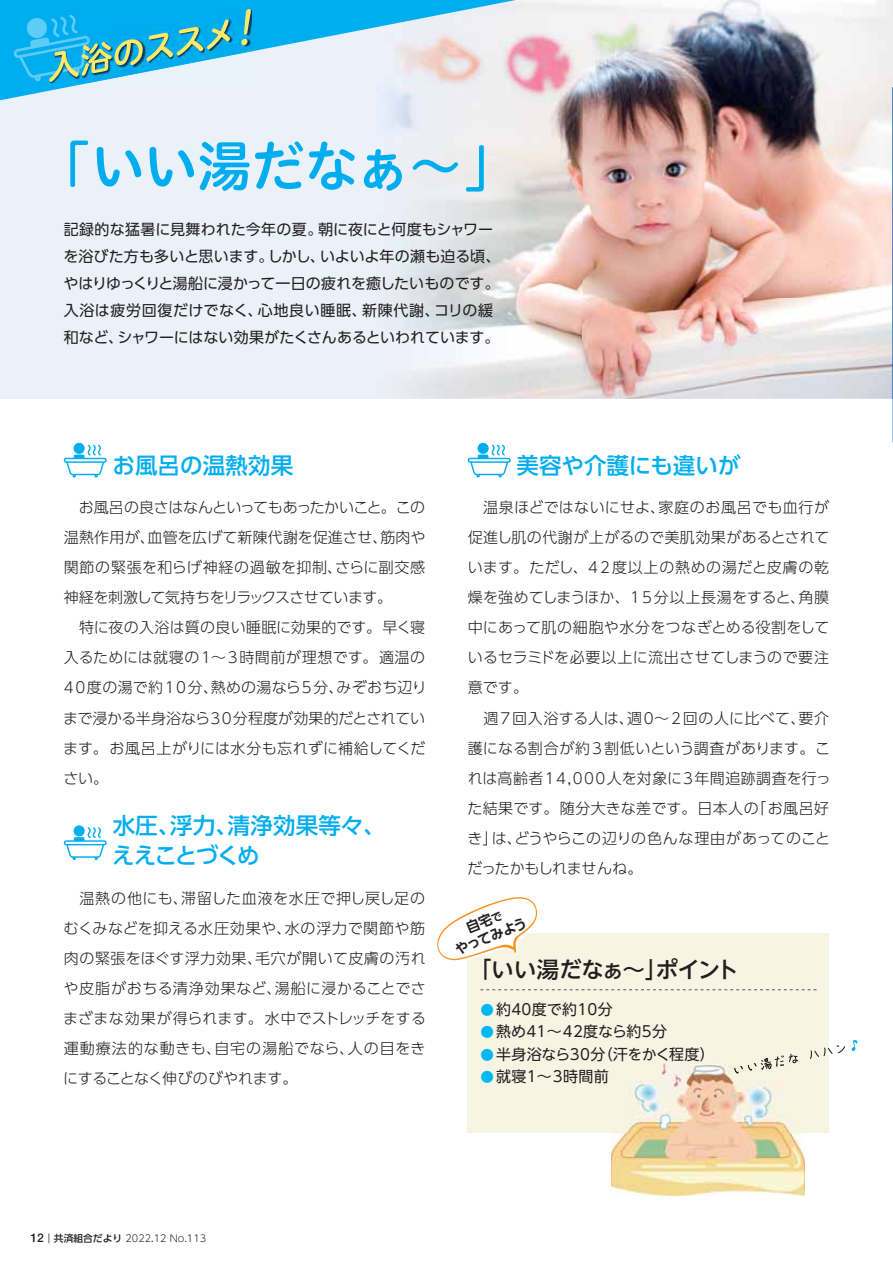
<style>
.page{position:relative;width:893px;height:1263px;background:#fff}
.page>*{position:absolute;margin:0;border:0;box-sizing:border-box;transform-origin:0 0}
.t1{font:22.5px/30px "UD Shin Go Pr 6 Medium 90 pv RKSJ H";letter-spacing:.005em;color:#00aeef}
.t2{font:22.5px "UD Shin Go NT Pr 6 N Medium 90 pv RKSJ H";letter-spacing:-.03em;color:#231f20}
.t3{font:15px/30px "UD Shin Go Pr 6 Light 90 pv RKSJ H";letter-spacing:.015em;color:#231f20}
.t4{font:15px/27px "UD Shin Go Pro Regular 90 pv RKSJ H";letter-spacing:.005em;color:#231f20}
.t5{font:15px "UD Shin Go NT Pr 6 N Reg 90 pv RKSJ H";letter-spacing:.025em;color:#231f20}
.t6{font:15px "UD Shin Go NT Pr 6 N Reg 90 pv RKSJ H";letter-spacing:-.02em;color:#231f20}
.t7{font:13.8px/16.6px "UD Shin Go Pr 6 N De Bold 90 pv RKSJ H";color:#231f20;text-align:center}
.t8{font:9.75px "UD Shin Go Pr 6 N Light 90 pv RKSJ H";color:#231f20}
.s1{font-size:11.1px}
.s2{font-size:13.5px;color:#00b9f2}
.s3{font-family:"Helvetica Neue LT Std";font-weight:500;font-size:12px}
.s4{font-family:"UD Shin Go Pr 6 N Regular 90 pv RKSJ H"}
.s5{font-family:"UD Shin Go Pr 6 N Medium 90 pv RKSJ H"}
</style>
<div class="page">
<div style="left:0;top:0;width:893px;height:399px;background:#ebf1f9"></div>
<img style="left:392px;top:0;width:500px;height:399px">
<svg style="left:0;top:0;width:580px;height:103px"></svg>
<svg style="left:70px;top:141px;width:18px;height:46px"></svg>
<svg style="left:97px;top:147px;width:44px;height:40px"></svg>
<svg style="left:150px;top:147px;width:44px;height:40px"></svg>
<svg style="left:200px;top:141px;width:103px;height:50px"></svg>
<svg style="left:309px;top:142px;width:46px;height:48px"></svg>
<svg style="left:364px;top:149px;width:38px;height:42px"></svg>
<svg style="left:413px;top:160px;width:45px;height:12px"></svg>
<svg style="left:466px;top:145px;width:18px;height:47px"></svg>
<img style="left:892px;top:0;width:1px;height:462px">
<img style="left:892px;top:87px;width:1px;height:355px">
<img style="left:50px;top:10px;width:202px;height:73px">
<img style="left:69px;top:15px;width:9px;height:3px">
<svg style="left:13px;top:18px;width:217px;height:64px;background:#45b9d9"></svg>
<svg style="left:241px;top:9px;width:10px;height:36px"></svg>
<div style="left:468px;top:933px;width:361px;height:200px;background:#f8f4e4"></div>
<svg style="left:810px;top:1045px;width:35px;height:14px"></svg>
<svg style="left:852px;top:1040px;width:5px;height:11px"></svg>
<svg style="left:480px;top:989px;width:336px;height:1px"></svg>
<svg style="left:437px;top:897px;width:100px;height:67px"></svg>
<div style="left:74px;top:443px;width:11px;height:11px;background:#00aeef;border-radius:50%"></div>
<svg style="left:64px;top:445px;width:43px;height:32px"></svg>
<svg style="left:477px;top:443px;width:12px;height:11px"></svg>
<svg style="left:468px;top:445px;width:43px;height:32px"></svg>
<img style="left:611px;top:1063px;width:193px;height:132px">
<svg style="left:734px;top:1054px;width:64px;height:19px"></svg>
<svg style="left:74px;top:825px;width:11px;height:11px"></svg>
<svg style="left:64px;top:827px;width:43px;height:33px"></svg>
<p class="t4" style="left:63px;top:218px;width:439px">記録的な猛暑に見舞われた今年の夏。朝に夜にと何度もシャワーを浴びた方も多いと思います。しかし、いよいよ年の瀬も迫る頃、やはりゆっくりと湯船に浸かって一日の疲れを癒したいものです。入浴は疲労回復だけでなく、心地良い睡眠、新陳代謝、コリの緩和など、シャワーにはない効果がたくさんあるといわれています。</p>
<h1 class="t1" style="left:113px;top:453px;width:182px">お風呂の温熱効果</h1>
<p class="t3" style="left:63px;top:495px;width:365px;text-indent:16px">お風呂の良さはなんといってもあったかいこと。この温熱作用が、血管を広げて新陳代謝を促進させ、筋肉や関節の緊張を和らげ神経の過敏を抑制、さらに副交感神経を刺激して気持ちをリラックスさせています。<br>　特に夜の入浴は質の良い睡眠に効果的です。早く寝入るためには就寝の1～3時間前が理想です。適温の<br>40度の湯で約10分、熱めの湯なら5分、みぞおち辺りまで浸かる半身浴なら30分程度が効果的だとされています。お風呂上がりには水分も忘れずに補給してください。</p>
<h1 class="t1" style="left:112px;top:813px;width:275px">水圧、浮力、清浄効果等々、ええことづくめ</h1>
<p class="t3" style="left:63px;top:885px;width:364px;text-align:justify">　温熱の他にも、滞留した血液を水圧で押し戻し足のむくみなどを抑える水圧効果や、水の浮力で関節や筋肉の緊張をほぐす浮力効果、毛穴が開いて皮膚の汚れや皮脂がおちる清浄効果など、湯船に浸かることでさまざまな効果が得られます。水中でストレッチをする運動療法的な動きも、自宅の湯船でなら、人の目をきにすることなく伸びのびやれます。</p>
<h1 class="t1" style="left:517px;top:453px;width:225px">美容や介護にも違いが</h1>
<p class="t3" style="left:467px;top:495px;width:365px">　温泉ほどではないにせよ、家庭のお風呂でも血行が促進し肌の代謝が上がるので美肌効果があるとされています。ただし、42度以上の熱めの湯だと皮膚の乾燥を強めてしまうほか、15分以上長湯をすると、角膜中にあって肌の細胞や水分をつなぎとめる役割をしているセラミドを必要以上に流出させてしまうので要注意です。<br>　週7回入浴する人は、週0～2回の人に比べて、要介護になる割合が約3割低いという調査があります。これは高齢者14,000人を対象に3年間追跡調査を行った結果です。随分大きな差です。日本人の「お風呂好き」は、どうやらこの辺りの色んな理由があってのことだったかもしれませんね。</p>
<p class="t7" style="left:447px;top:929px;width:77px;rotate:-22deg">自宅<span class="s1">で<br></span>やってみよう</p>
<h1 class="t2" style="left:469px;top:961px;width:272px">「いい湯だなぁ～」ポイント</h1>
<p class="t5" style="left:480px;top:1003px;width:134px"><span class="s2">●</span>約40度で約10分</p>
<p class="t5" style="left:480px;top:1026px;width:188px"><span class="s2">●</span>熱め41～42度なら約5分</p>
<p class="t6" style="left:480px;top:1048px;width:236px"><span class="s2">●</span>半身浴なら30分（汗をかく程度）</p>
<p class="t5" style="left:480px;top:1071px;width:130px"><span class="s2">●</span>就寝1～3時間前</p>
<p class="t8" style="left:31px;top:1234px;width:177px"><span class="s3">12</span><span class="s4">｜</span><span class="s5">共済組合だより</span> 2022.12 No.113</p>
</div>
